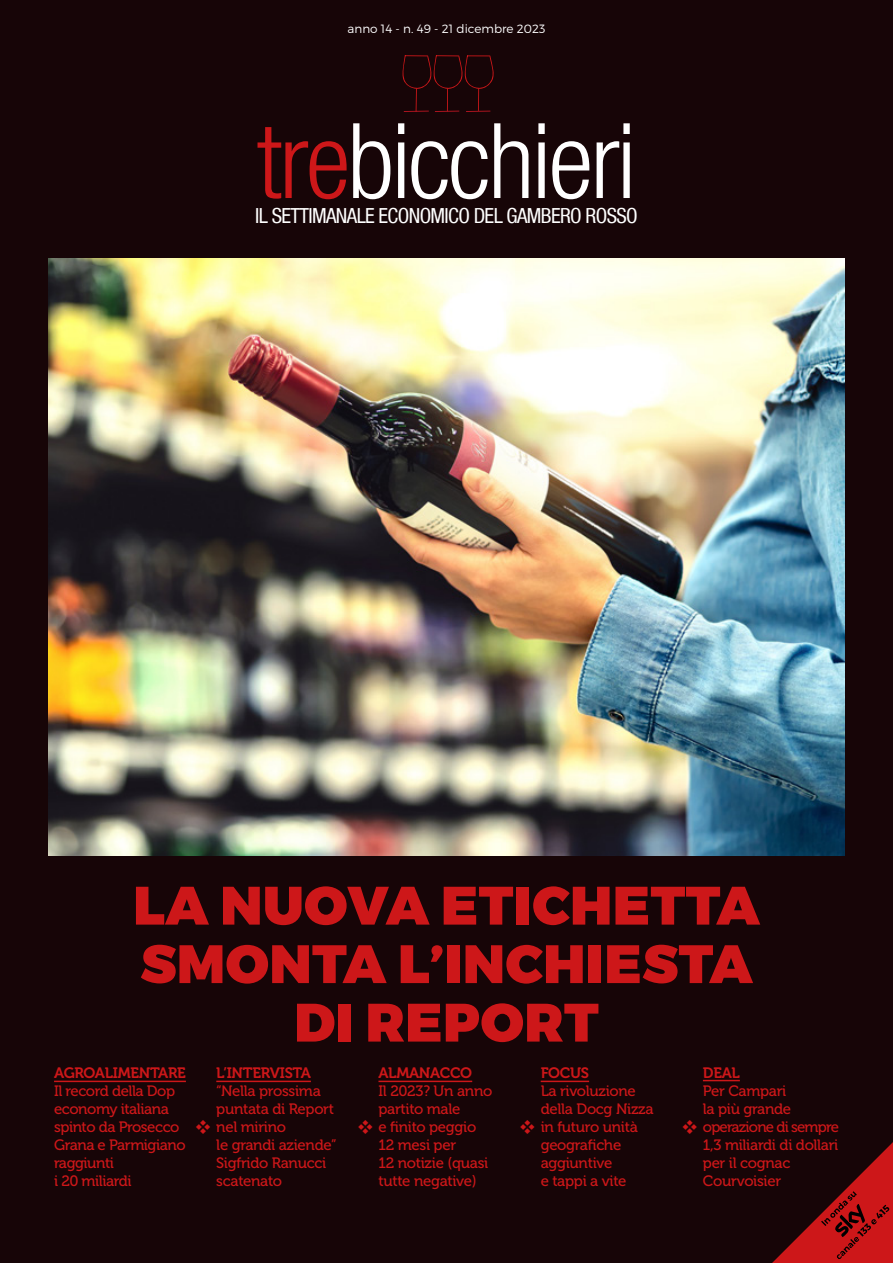
<style>
.page{position:relative;width:893px;height:1263px;background:#170507}
.page>*{position:absolute;margin:0;border:0;box-sizing:border-box;transform-origin:0 0}
.t1{font:300 condensed 104.55px "Helvetica Neue LT Com";letter-spacing:-.025em;color:#fff}
.t2{font:900 54px/58.5px "Montserrat";letter-spacing:.01em;color:#cd1719;text-align:center}
.t3{font:condensed 20.85px "Helvetica Neue LT Com";letter-spacing:-.03em;color:#fff}
.t4{font:15px/18px "Museo 500";letter-spacing:-.02em;color:#cd1719}
.t5{font:15px "Museo 700";letter-spacing:-.02em;color:#cd1719}
.t6{font:300 12px "Montserrat";color:#fff}
.s1{color:#cd1719}
</style>
<div class="page">
<svg style="left:402px;top:55px;width:92px;height:57px"></svg>
<hr style="left:54px;top:1081px;width:132px;height:1px;background:#cd1719">
<hr style="left:216px;top:1081px;width:95px;height:1px;background:#cd1719">
<hr style="left:378px;top:1081px;width:94px;height:1px;background:#cd1719">
<hr style="left:541px;top:1081px;width:48px;height:1px;background:#cd1719">
<hr style="left:703px;top:1080px;width:37px;height:1px;background:#cd1719">
<svg style="left:772px;top:1142px;width:121px;height:121px"></svg>
<img style="left:49px;top:259px;width:795px;height:596px">
<p class="t6" style="left:348px;top:21px;width:199px">anno 14 - n. 49 - 21 dicembre 2023</p>
<h1 class="t1" style="left:257px;top:101px;width:381px"><span class="s1">tre</span>bicchieri</h1>
<h3 class="t3" style="left:255px;top:203px;width:384px">IL SETTIMANALE ECONOMICO DEL GAMBERO ROSSO</h3>
<h2 class="t2" style="left:133px;top:878px;width:628px">LA NUOVA ETICHETTA<br>SMONTA L’INCHIESTA<br>DI REPORT</h2>
<p class="t5" style="left:54px;top:1065px;width:133px">AGROALIMENTARE</p>
<p class="t4" style="left:54px;top:1082px;width:133px">Il record della Dop economy italiana spinto da Prosecco<br>Grana e Parmigiano raggiunti<br>i 20 miliardi</p>
<p class="t5" style="left:216px;top:1065px;width:96px">L’INTERVISTA</p>
<p class="t4" style="left:216px;top:1082px;width:122px">“Nella prossima puntata di Report nel mirino<br>le grandi aziende”<br>Sigfrido Ranucci scatenato</p>
<p class="t5" style="left:378px;top:1065px;width:95px">ALMANACCO</p>
<p class="t4" style="left:378px;top:1082px;width:115px">Il 2023? Un anno partito male<br>e finito peggio<br>12 mesi per<br>12 notizie (quasi tutte negative)</p>
<p class="t5" style="left:541px;top:1065px;width:50px">FOCUS</p>
<p class="t4" style="left:541px;top:1082px;width:115px">La rivoluzione della Docg Nizza in futuro unità geografiche aggiuntive<br>e tappi a vite</p>
<p class="t5" style="left:703px;top:1064px;width:38px">DEAL</p>
<p class="t4" style="left:703px;top:1082px;width:138px">Per Campari<br>la più grande operazione di sempre<br>1,3 miliardi di dollari per il cognac<br>Courvoisier</p>
</div>
